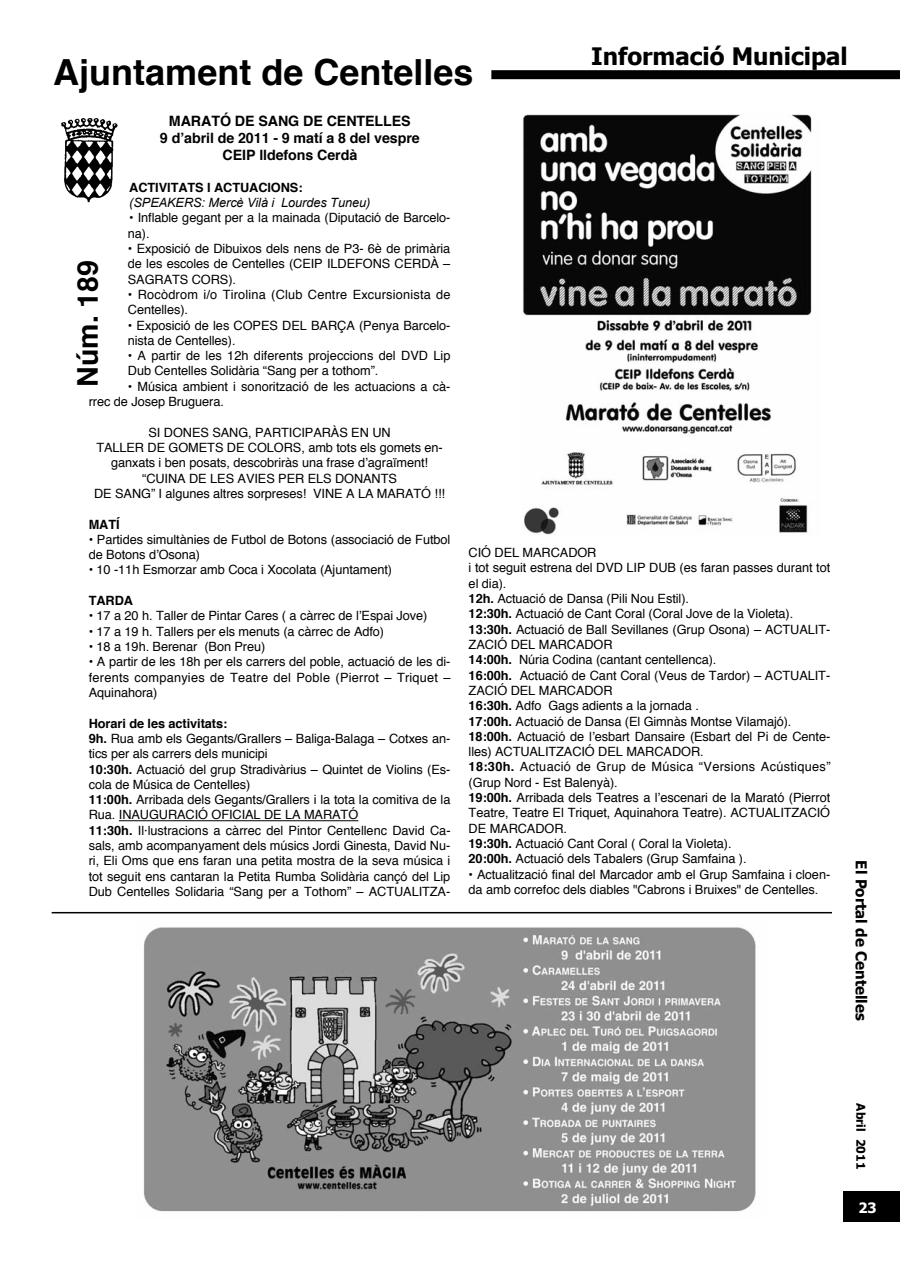
<style>
.page{position:relative;width:900px;height:1269px;background:#fff}
.page>*{position:absolute;margin:0;border:0;box-sizing:border-box;transform-origin:0 0}
.t1{font:700 36px "Helvetica";color:#000}
.t2{font:700 28.5px "Helvetica";color:#000}
.t3{font:700 24px "Tahoma";color:#000}
.t4{font:700 15px "Tahoma";color:#000}
.t5{font:700 14.25px/17.1px "Helvetica";letter-spacing:-.005em;color:#000;text-align:center}
.t6{font:700 14.25px "Tahoma";color:#fff}
.t7{font:12.75px/15.3px "Helvetica";letter-spacing:-.005em;color:#000}
.t8{font:12.75px/15.3px "Helvetica";letter-spacing:.015em;color:#000}
.t9{font:italic 12.75px/15.3px "Arial";letter-spacing:-.005em;color:#000}
.t10{font:700 12.75px "Helvetica";letter-spacing:-.005em;color:#000}
.t11{font:700 12px "Tahoma";color:#000}
.s1{font-family:"Helvetica";font-weight:700;font-style:normal}
.s2{font-weight:700}
</style>
<div class="page">
<div style="left:491px;top:70px;width:408px;height:9px;background:#000"></div>
<div style="left:843px;top:1190px;width:56px;height:30px;background:#000"></div>
<img style="left:143px;top:927px;width:613px;height:285px">
<hr style="left:119px;top:820px;width:239px;height:1px;background:#000">
<img style="left:522px;top:114px;width:290px;height:421px">
<hr style="left:52px;top:911px;width:779px;height:2px;background:#000">
<img style="left:61px;top:118px;width:57px;height:85px">
<p class="t1" style="left:53px;top:58px;width:422px">Ajuntament de Centelles</p>
<p class="t3" style="left:591px;top:41px;width:258px">Informació Municipal</p>
<p class="t5" style="left:160px;top:114px;width:261px">MARATÓ DE SANG DE CENTELLES<br>9 d’abril de 2011 - 9 matí a 8 del vespre<br>CEIP lldefons Cerdà</p>
<p class="t9" style="left:129px;top:180px;width:242px"><span class="s1">ACTIVITATS I ACTUACIONS: </span>(SPEAKERS: Mercè Vilà i Lourdes Tuneu)</p>
<p class="t7" style="left:128px;top:211px;width:324px">• Inflable gegant per a la mainada (Diputació de Barcelo&shy;na).</p>
<p class="t7" style="left:128px;top:242px;width:324px;text-align:justify">• Exposició de Dibuixos dels nens de P3- 6è de primària de les escoles de Centelles (CEIP ILDEFONS CERDÀ – SAGRATS CORS).</p>
<p class="t8" style="left:128px;top:288px;width:324px">• Rocòdrom i/o Tirolina (Club Centre Excursionista de<br>Centelles).</p>
<p class="t7" style="left:128px;top:318px;width:324px">• Exposició de les COPES DEL BARÇA (Penya Barcelo&shy;nista de Centelles).</p>
<p class="t7" style="left:128px;top:349px;width:324px">• A partir de les 12h diferents projeccions del DVD Lip<br>Dub Centelles Solidària “Sang per a tothom”.</p>
<p class="t7" style="left:89px;top:379px;width:363px;text-indent:39px">• Música ambient i sonorització de les actuacions a cà&shy;rrec de Josep Bruguera.</p>
<p class="t7" style="left:94px;top:425px;width:352px;text-align:center">SI DONES SANG, PARTICIPARÀS EN UN<br>TALLER DE GOMETS DE COLORS, amb tots els gomets en&shy;ganxats i ben posats, descobriràs una frase d’agraïment! “CUINA DE LES AVIES PER ELS DONANTS<br>DE SANG” I algunes altres sorpreses! VINE A LA MARATÓ !!!</p>
<p class="t10" style="left:89px;top:518px;width:32px">MATÍ</p>
<p class="t7" style="left:89px;top:532px;width:363px">• Partides simultànies de Futbol de Botons (associació de Futbol de Botons d’Osona)</p>
<p class="t7" style="left:89px;top:563px;width:305px">• 10 -11h Esmorzar amb Coca i Xocolata (Ajuntament)</p>
<p class="t10" style="left:89px;top:595px;width:46px">TARDA</p>
<p class="t7" style="left:89px;top:609px;width:340px">• 17 a 20 h. Taller de Pintar Cares ( a càrrec de l’Espai Jove)</p>
<p class="t7" style="left:89px;top:624px;width:297px">• 17 a 19 h. Tallers per els menuts (a càrrec de Adfo)</p>
<p class="t7" style="left:89px;top:639px;width:178px">• 18 a 19h. Berenar (Bon Preu)</p>
<p class="t7" style="left:89px;top:655px;width:363px;text-align:justify">• A partir de les 18h per els carrers del poble, actuació de les di&shy;ferents companyies de Teatre del Poble (Pierrot – Triquet – Aquinahora)</p>
<p class="t7" style="left:89px;top:716px;width:363px"><span class="s2">Horari de les activitats:<br>9h.</span> Rua amb els Gegants/Grallers – Baliga-Balaga – Cotxes an&shy;tics per als carrers dels municipi<br><span class="s2">10:30h.</span> Actuació del grup Stradivàrius – Quintet de Violins (Es&shy;cola de Música de Centelles)<br><span class="s2">11:00h.</span> Arribada dels Gegants/Grallers i la tota la comitiva de la Rua. INAUGURACIÓ OFICIAL DE LA MARATÓ<br><span class="s2">11:30h.</span> Il·lustracions a càrrec del Pintor Centellenc David Ca&shy;sals, amb acompanyament dels músics Jordi Ginesta, David Nu&shy;ri, Eli Oms que ens faran una petita mostra de la seva música i tot seguit ens cantaran la Petita Rumba Solidària cançó del Lip Dub Centelles Solidaria “Sang per a Tothom” – ACTUALITZA-</p>
<p class="t2" style="left:76px;top:386px;width:128px;rotate:-90deg">Núm. 189</p>
<p class="t7" style="left:468px;top:546px;width:363px">CIÓ DEL MARCADOR<br>i tot seguit estrena del DVD LIP DUB (es faran passes durant tot el dia).<br><span class="s2">12h.</span> Actuació de Dansa (Pili Nou Estil).<br><span class="s2">12:30h.</span> Actuació de Cant Coral (Coral Jove de la Violeta).<br><span class="s2">13:30h.</span> Actuació de Ball Sevillanes (Grup Osona) – ACTUALIT-ZACIÓ DEL MARCADOR<br><span class="s2">14:00h.</span> Núria Codina (cantant centellenca).<br><span class="s2">16:00h.</span> Actuació de Cant Coral (Veus de Tardor) – ACTUALIT-ZACIÓ DEL MARCADOR<br><span class="s2">16:30h.</span> Adfo Gags adients a la jornada .<br><span class="s2">17:00h.</span> Actuació de Dansa (El Gimnàs Montse Vilamajó).<br><span class="s2">18:00h.</span> Actuació de l’esbart Dansaire (Esbart del Pi de Cente&shy;lles) ACTUALITZACIÓ DEL MARCADOR.<br><span class="s2">18:30h.</span> Actuació de Grup de Música “Versions Acústiques” (Grup Nord - Est Balenyà).<br><span class="s2">19:00h.</span> Arribada dels Teatres a l’escenari de la Marató (Pierrot Teatre, Teatre El Triquet, Aquinahora Teatre). ACTUALITZACIÓ DE MARCADOR.<br><span class="s2">19:30h.</span> Actuació Cant Coral ( Coral la Violeta).<br><span class="s2">20:00h.</span> Actuació dels Tabalers (Grup Samfaina ).</p>
<p class="t7" style="left:468px;top:867px;width:363px">• Actualització final del Marcador amb el Grup Samfaina i cloen&shy;da amb correfoc dels diables "Cabrons i Bruixes" de Centelles.</p>
<p class="t4" style="left:870px;top:860px;width:162px;rotate:90deg">El Portal de Centelles</p>
<p class="t11" style="left:868px;top:1103px;width:67px;rotate:90deg">Abril 2011</p>
<p class="t6" style="left:858px;top:1198px;width:20px">23</p>
</div>
